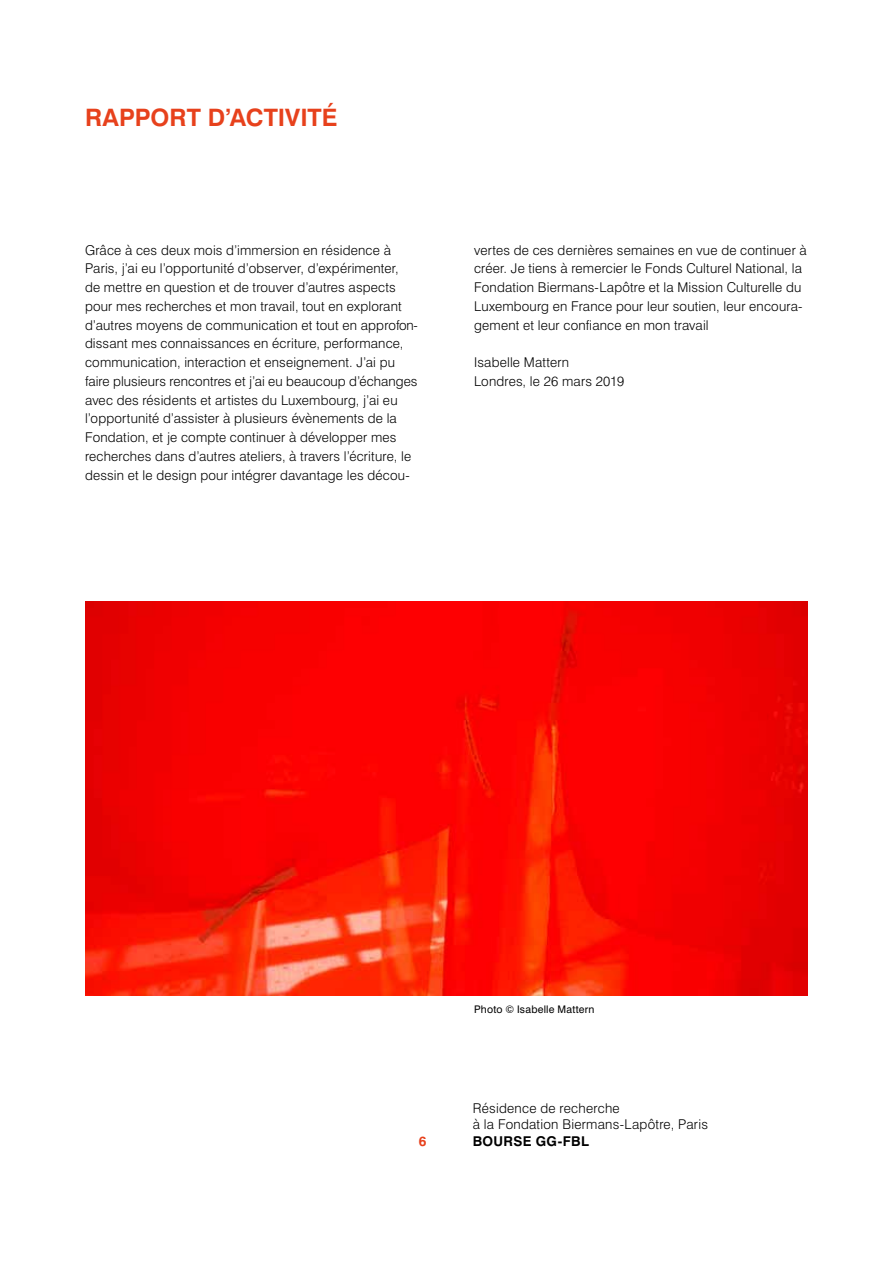
<style>
.page{position:relative;width:893px;height:1263px;background:#fff}
.page>*{position:absolute;margin:0;border:0;box-sizing:border-box;transform-origin:0 0}
.t1{font:700 24px "Swiss 721 BT";color:#e7411c}
.t2{font:300 13.5px/18.8px "Swiss 721 BT";letter-spacing:.015em;color:#000}
.t3{font:700 13.5px "Swiss 721 BT";letter-spacing:.025em;color:#000}
.t4{font:700 13.5px "Swiss 721 BT";color:#e7411c}
.t5{font:10.5px "Swiss 721 BT";letter-spacing:.02em;color:#000}
</style>
<div class="page">
<img style="left:85px;top:601px;width:723px;height:394px">
<h1 class="t1" style="left:85px;top:102px;width:254px">RAPPORT D’ACTIVITÉ</h1>
<p class="t2" style="left:85px;top:240px;width:334px">Grâce à ces deux mois d’immersion en résidence à Paris, j’ai eu l’opportunité d’observer, d’expérimenter,<br>de mettre en question et de trouver d’autres aspects pour mes recherches et mon travail, tout en explorant d’autres moyens de communication et tout en approfon&shy;dissant mes connaissances en écriture, performance, communication, interaction et enseignement. J’ai pu faire plusieurs rencontres et j’ai eu beaucoup d’échanges avec des résidents et artistes du Luxembourg, j’ai eu l’opportunité d’assister à plusieurs évènements de la Fondation, et je compte continuer à développer mes recherches dans d’autres ateliers, à travers l’écriture, le dessin et le design pour intégrer davantage les décou-</p>
<p class="t2" style="left:474px;top:240px;width:334px">vertes de ces dernières semaines en vue de continuer à créer. Je tiens à remercier le Fonds Culturel National, la Fondation Biermans-Lapôtre et la Mission Culturelle du Luxembourg en France pour leur soutien, leur encoura&shy;gement et leur confiance en mon travail</p>
<p class="t2" style="left:474px;top:353px;width:152px">Isabelle Mattern<br>Londres, le 26 mars 2019</p>
<p class="t5" style="left:474px;top:1003px;width:122px">Photo © Isabelle Mattern</p>
<p class="t2" style="left:473px;top:1100px;width:237px;line-height:16.2px">Résidence de recherche<br>à la Fondation Biermans-Lapôtre, Paris</p>
<p class="t4" style="left:419px;top:1132px;width:9px">6</p>
<p class="t3" style="left:473px;top:1132px;width:118px">BOURSE GG-FBL</p>
</div>
